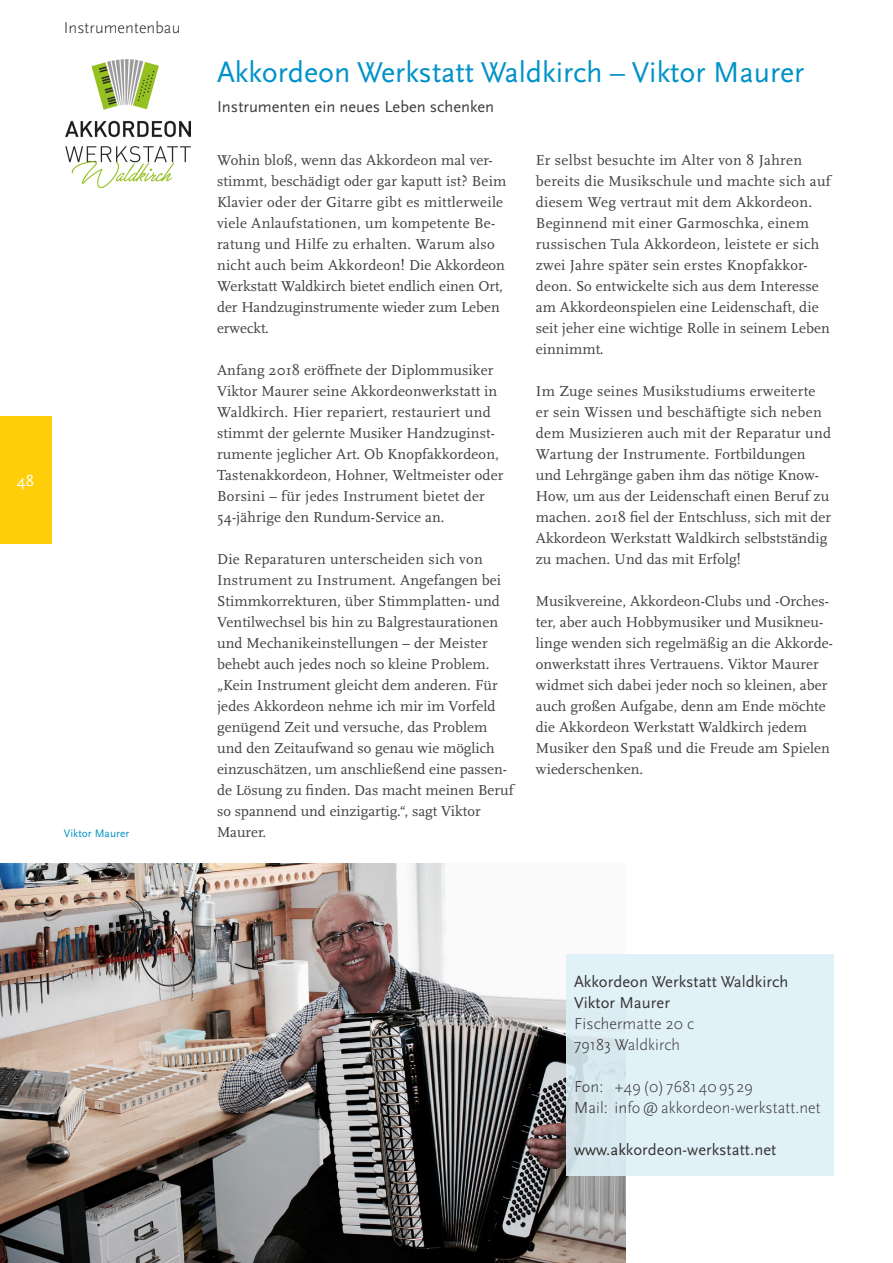
<style>
.page{position:relative;width:893px;height:1263px;background:#fff}
.page>*{position:absolute;margin:0;border:0;box-sizing:border-box;transform-origin:0 0}
.Vereinsname{font:30px "Scala Sans Pro";color:#0092c8}
.Branche{font:300 16.5px/21px "Scala Sans Pro";letter-spacing:.005em;color:#231f20}
.t1{font:16.5px/21px "Scala Sans Pro";letter-spacing:.005em;color:#231f20}
.Kurzbeschreibung{font:16.5px "Scala Sans Pro";color:#3e3e3f}
.Paginierung{font:16.5px "Scala Sans Pro";color:#fff}
.Fliesstext{font:15px/21px "Scala Pro";letter-spacing:.005em;color:#3e3e3f}
.BU{font:11.25px "Scala Sans Pro";letter-spacing:.005em;color:#0092c8}
</style>
<div class="page">
<img style="left:0;top:863px;width:625px;height:400px">
<div style="left:566px;top:954px;width:267px;height:221px;background:#def0f8"></div>
<img style="left:65px;top:60px;width:125px;height:127px">
<div style="left:0;top:416px;width:51px;height:128px;background:#fece08"></div>
<p class="Branche" style="left:64px;top:18px;width:118px">Instrumentenbau</p>
<p class="Paginierung" style="left:17px;top:471px;width:19px">48</p>
<p class="BU" style="left:64px;top:826px;width:67px">Viktor Maurer</p>
<p class="Vereinsname" style="left:217px;top:55px;width:589px">Akkordeon Werkstatt Waldkirch – Viktor Maurer</p>
<p class="Kurzbeschreibung" style="left:217px;top:97px;width:279px">Instrumenten ein neues Leben schenken</p>
<p class="Fliesstext" style="left:217px;top:149px;width:291px">Wohin bloß, wenn das Akkordeon mal ver&shy;stimmt, beschädigt oder gar kaputt ist? Beim Klavier oder der Gitarre gibt es mittlerweile viele Anlaufstationen, um kompetente Be&shy;ratung und Hilfe zu erhalten. Warum also nicht auch beim Akkordeon! Die Akkordeon Werkstatt Waldkirch bietet endlich einen Ort, der Handzuginstrumente wieder zum Leben erweckt.</p>
<p class="Fliesstext" style="left:217px;top:359px;width:288px">Anfang 2018 eröffnete der Diplommusiker Viktor Maurer seine Akkordeonwerkstatt in Waldkirch. Hier repariert, restauriert und stimmt der gelernte Musiker Handzuginst&shy;rumente jeglicher Art. Ob Knopfakkordeon, Tastenakkordeon, Hohner, Weltmeister oder Borsini – für jedes Instrument bietet der 54-jährige den Rundum-Service an.</p>
<p class="Fliesstext" style="left:217px;top:548px;width:298px">Die Reparaturen unterscheiden sich von Instrument zu Instrument. Angefangen bei Stimmkorrekturen, über Stimmplatten- und Ventilwechsel bis hin zu Balgrestaurationen und Mechanikeinstellungen – der Meister behebt auch jedes noch so kleine Problem. „Kein Instrument gleicht dem anderen. Für jedes Akkordeon nehme ich mir im Vorfeld genügend Zeit und versuche, das Problem und den Zeitaufwand so genau wie möglich einzuschätzen, um anschließend eine passen&shy;de Lösung zu finden. Das macht meinen Beruf so spannend und einzigartig.“, sagt Viktor Maurer.</p>
<p class="Fliesstext" style="left:536px;top:149px;width:296px">Er selbst besuchte im Alter von 8 Jahren bereits die Musikschule und machte sich auf diesem Weg vertraut mit dem Akkordeon.<br>Beginnend mit einer Garmoschka, einem russischen Tula Akkordeon, leistete er sich zwei Jahre später sein erstes Knopfakkor&shy;deon. So entwickelte sich aus dem Interesse am Akkordeonspielen eine Leidenschaft, die seit jeher eine wichtige Rolle in seinem Leben einnimmt.</p>
<p class="Fliesstext" style="left:536px;top:380px;width:297px">Im Zuge seines Musikstudiums erweiterte er sein Wissen und beschäftigte sich neben dem Musizieren auch mit der Reparatur und Wartung der Instrumente. Fortbildungen und Lehrgänge gaben ihm das nötige Know-How, um aus der Leidenschaft einen Beruf zu machen. 2018 fiel der Entschluss, sich mit der Akkordeon Werkstatt Waldkirch selbstständig zu machen. Und das mit Erfolg!</p>
<p class="Fliesstext" style="left:536px;top:590px;width:298px">Musikvereine, Akkordeon-Clubs und -Orches&shy;ter, aber auch Hobbymusiker und Musikneu&shy;linge wenden sich regelmäßig an die Akkorde&shy;onwerkstatt ihres Vertrauens. Viktor Maurer widmet sich dabei jeder noch so kleinen, aber auch großen Aufgabe, denn am Ende möchte die Akkordeon Werkstatt Waldkirch jedem Musiker den Spaß und die Freude am Spielen wiederschenken.</p>
<p class="t1" style="left:574px;top:971px;width:216px">Akkordeon Werkstatt Waldkirch<br>Viktor Maurer</p>
<p class="Branche" style="left:574px;top:1013px;width:122px">Fischermatte 20 c<br>79183 Waldkirch</p>
<p class="Branche" style="left:574px;top:1076px;width:248px">Fon: +49 (0) 7681 4095 29<br>Mail: info@akkordeon-werkstatt.net</p>
<p class="t1" style="left:574px;top:1139px;width:204px">www.akkordeon-werkstatt.net</p>
</div>
